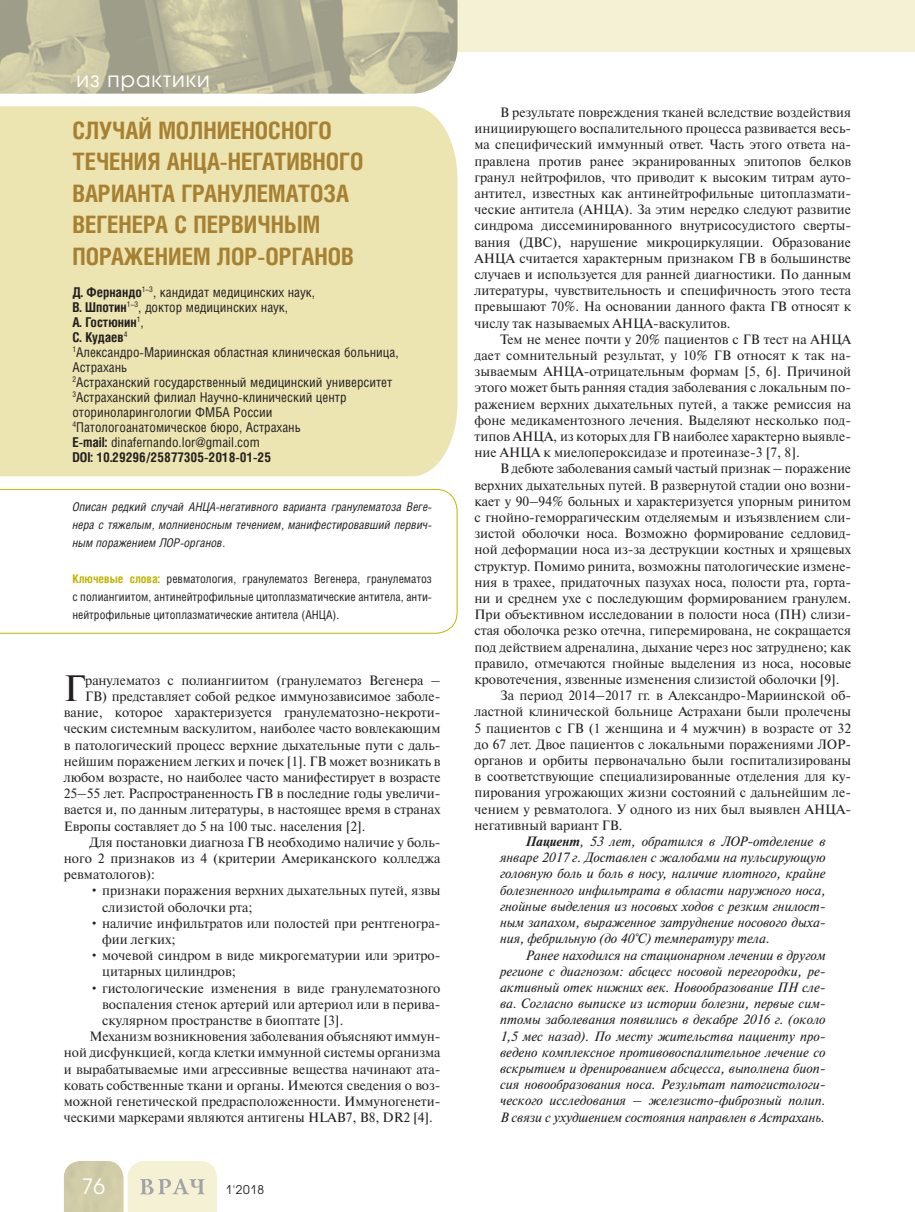
<style>
.page{position:relative;width:915px;height:1212px;background:#fff}
.page>*{position:absolute;margin:0;border:0;box-sizing:border-box;transform-origin:0 0}
.t1{font:36.6px "Newton C";color:#231f20}
.t2{font:700 24px/31.5px "Helios Cond";color:#a78131}
.t3{font:21px "Avant Garde Gothic C";letter-spacing:.05em;color:#fff}
.t4{font:13.5px/16.2px "Newton C";letter-spacing:-.005em;color:#231f20}
.t5{font:italic 13.5px "Newton C";color:#231f20}
.t6{font:13.5px/15px "Helios Cond";color:#231f20}
.t7{font:12px/18px "Helios Cond";color:#231f20;text-align:justify}
.t8{font:italic 12px/18px "Helios Cond";color:#231f20;text-align:justify}
.t9{font:12px "Avant Garde Gothic C";color:#231f20}
.s1{font-weight:700}
.s2{font-weight:700;color:#c1b400}
</style>
<div class="page">
<div style="left:0;top:0;width:914px;height:51px;background:#f5f1d5"></div>
<svg style="left:64px;top:1161px;width:153px;height:51px"></svg>
<svg style="left:0;top:0;width:412px;height:94px"></svg>
<img style="left:412px;top:0;width:45px;height:94px">
<div style="left:0;top:106px;width:457px;height:370px;background:#ece5b2"></div>
<svg style="left:0;top:489px;width:457px;height:145px"></svg>
<h3 class="t3" style="left:77px;top:70px;width:135px">из практики</h3>
<h2 class="t2" style="left:72px;top:117px;width:292px">СЛУЧАЙ МОЛНИЕНОСНОГО<br>ТЕЧЕНИЯ АНЦА-НЕГАТИВНОГО<br>ВАРИАНТА ГРАНУЛЕМАТОЗА<br>ВЕГЕНЕРА С ПЕРВИЧНЫМ<br>ПОРАЖЕНИЕМ ЛОР-ОРГАНОВ</h2>
<p class="t6" style="left:72px;top:286px;width:327px"><span class="s1">Д. Фернандо</span><sup>1–3</sup>, кандидат медицинских наук,<br><span class="s1">В. Шпотин</span><sup>1–3</sup>, доктор медицинских наук,<br><span class="s1">А. Гостюнин</span><sup>1</sup>,<br><span class="s1">С. Кудаев</span><sup>4<br>1</sup>Александро-Мариинская областная клиническая больница, Астрахань<br><sup>2</sup>Астраханский государственный медицинский университет <sup>3</sup>Астраханский филиал Научно-клинический центр оториноларингологии ФМБА России <sup>4</sup>Патологоанатомическое бюро, Астрахань<br><span class="s1">E-mail:</span> dinafernando.lor@gmail.com<br><span class="s1">DOI: 10.29296/25877305-2018-01-25</span></p>
<p class="t8" style="left:72px;top:499px;width:361px">Описан редкий случай АНЦА-негативного варианта гранулематоза Веге&shy;нера с тяжелым, молниеносным течением, манифестировавший первич&shy;ным поражением ЛОР-органов.</p>
<p class="t7" style="left:72px;top:571px;width:361px"><span class="s2">Ключевые слова:</span> ревматология, гранулематоз Вегенера, гранулематоз с полиангиитом, антинейтрофильные цитоплазматические антитела, анти&shy;нейтрофильные цитоплазматические антитела (АНЦА).</p>
<h1 class="t1" style="left:64px;top:675px;width:23px">Г</h1>
<p class="t4" style="left:85px;top:673px;width:357px">ранулематоз с полиангиитом (гранулематоз Вегенера –</p>
<p class="t4" style="left:85px;top:689px;width:356px">ГВ) представляет собой редкое иммунозависимое заболе-</p>
<p class="t4" style="left:64px;top:706px;width:378px">вание, которое характеризуется гранулематозно-некроти-</p>
<p class="t4" style="left:64px;top:722px;width:378px">ческим системным васкулитом, наиболее часто вовлекающим</p>
<p class="t4" style="left:64px;top:738px;width:378px">в патологический процесс верхние дыхательные пути с даль-</p>
<p class="t4" style="left:64px;top:754px;width:378px">нейшим поражением легких и почек [1]. ГВ может возникать в</p>
<p class="t4" style="left:64px;top:770px;width:378px">любом возрасте, но наиболее часто манифестирует в возрасте</p>
<p class="t4" style="left:64px;top:787px;width:378px">25–55 лет. Распространенность ГВ в последние годы увеличи-</p>
<p class="t4" style="left:64px;top:803px;width:378px">вается и, по данным литературы, в настоящее время в странах</p>
<p class="t4" style="left:64px;top:819px;width:303px">Европы составляет до 5 на 100 тыс. населения [2].</p>
<p class="t4" style="left:89px;top:835px;width:352px">Для постановки диагноза ГВ необходимо наличие у боль-</p>
<p class="t4" style="left:64px;top:851px;width:378px">ного 2 признаков из 4 (критерии Американского колледжа</p>
<p class="t4" style="left:64px;top:868px;width:92px">ревматологов):</p>
<p class="t4" style="left:102px;top:884px;width:340px;text-indent:-13px">• признаки поражения верхних дыхательных путей, язвы слизистой оболочки рта;</p>
<p class="t4" style="left:102px;top:916px;width:340px;text-indent:-13px">• наличие инфильтратов или полостей при рентгеногра&shy;фии легких;</p>
<p class="t4" style="left:102px;top:949px;width:340px;text-indent:-13px">• мочевой синдром в виде микрогематурии или эритро&shy;цитарных цилиндров;</p>
<p class="t4" style="left:89px;top:981px;width:352px">• гистологические изменения в виде гранулематозного</p>
<p class="t4" style="left:102px;top:997px;width:340px">воспаления стенок артерий или артериол или в перива-</p>
<p class="t4" style="left:102px;top:1013px;width:243px">скулярном пространстве в биоптате [3].</p>
<p class="t4" style="left:89px;top:1030px;width:352px">Механизм возникновения заболевания объясняют иммун-</p>
<p class="t4" style="left:64px;top:1046px;width:378px">ной дисфункцией, когда клетки иммунной системы организма</p>
<p class="t4" style="left:64px;top:1062px;width:378px">и вырабатываемые ими агрессивные вещества начинают ата-</p>
<p class="t4" style="left:64px;top:1078px;width:378px">ковать собственные ткани и органы. Имеются сведения о воз-</p>
<p class="t4" style="left:64px;top:1094px;width:378px">можной генетической предрасположенности. Иммуногенети-</p>
<p class="t4" style="left:64px;top:1111px;width:370px">ческими маркерами являются антигены HLAB7, B8, DR2 [4].</p>
<h3 class="t3" style="left:82px;top:1177px;width:25px">76</h3>
<p class="t9" style="left:225px;top:1184px;width:40px">1'2018</p>
<p class="t4" style="left:474px;top:106px;width:378px;text-align:justify;text-indent:26px">В результате повреждения тканей вследствие воздействия инициирующего воспалительного процесса развивается весь&shy;ма специфический иммунный ответ. Часть этого ответа на&shy;правлена против ранее экранированных эпитопов белков гранул нейтрофилов, что приводит к высоким титрам ауто&shy;антител, известных как антинейтрофильные цитоплазмати&shy;ческие антитела (АНЦА). За этим нередко следуют развитие синдрома диссеминированного внутрисосудистого сверты&shy;вания (ДВС), нарушение микроциркуляции. Образование АНЦА считается характерным признаком ГВ в большинстве случаев и используется для ранней диагностики. По данным литературы, чувствительность и специфичность этого теста превышают 70%. На основании данного факта ГВ относят к числу так называемых АНЦА-васкулитов.</p>
<p class="t4" style="left:474px;top:332px;width:378px;text-align:justify;text-indent:26px">Тем не менее почти у 20% пациентов с ГВ тест на АНЦА дает сомнительный результат, у 10% ГВ относят к так на&shy;зываемым АНЦА-отрицательным формам [5, 6]. Причиной этого может быть ранняя стадия заболевания с локальным по&shy;ражением верхних дыхательных путей, а также ремиссия на фоне медикаментозного лечения. Выделяют несколько под&shy;типов АНЦА, из которых для ГВ наиболее характерно выявле&shy;ние АНЦА к миелопероксидазе и протеиназе-3 [7, 8].</p>
<p class="t4" style="left:500px;top:462px;width:352px">В дебюте заболевания самый частый признак – поражение</p>
<p class="t4" style="left:474px;top:478px;width:378px">верхних дыхательных путей. В развернутой стадии оно возни-</p>
<p class="t4" style="left:474px;top:494px;width:378px">кает у 90–94% больных и характеризуется упорным ринитом</p>
<p class="t4" style="left:474px;top:511px;width:378px">с гнойно-геморрагическим отделяемым и изъязвлением сли-</p>
<p class="t4" style="left:474px;top:527px;width:378px">зистой оболочки носа. Возможно формирование седловид-</p>
<p class="t4" style="left:474px;top:543px;width:378px">ной деформации носа из-за деструкции костных и хрящевых</p>
<p class="t4" style="left:474px;top:559px;width:378px">структур. Помимо ринита, возможны патологические измене-</p>
<p class="t4" style="left:474px;top:575px;width:378px">ния в трахее, придаточных пазухах носа, полости рта, горта-</p>
<p class="t4" style="left:474px;top:592px;width:378px">ни и среднем ухе с последующим формированием гранулем.</p>
<p class="t4" style="left:474px;top:608px;width:378px">При объективном исследовании в полости носа (ПН) слизи-</p>
<p class="t4" style="left:474px;top:624px;width:378px">стая оболочка резко отечна, гиперемирована, не сокращается</p>
<p class="t4" style="left:474px;top:640px;width:378px">под действием адреналина, дыхание через нос затруднено; как</p>
<p class="t4" style="left:474px;top:656px;width:378px">правило, отмечаются гнойные выделения из носа, носовые</p>
<p class="t4" style="left:474px;top:673px;width:366px">кровотечения, язвенные изменения слизистой оболочки [9].</p>
<p class="t4" style="left:500px;top:689px;width:352px">За период 2014–2017 гг. в Александро-Мариинской об-</p>
<p class="t4" style="left:474px;top:705px;width:378px">ластной клинической больнице Астрахани были пролечены</p>
<p class="t4" style="left:474px;top:721px;width:378px">5 пациентов с ГВ (1 женщина и 4 мужчин) в возрасте от 32</p>
<p class="t4" style="left:474px;top:737px;width:378px">до 67 лет. Двое пациентов с локальными поражениями ЛОР-</p>
<p class="t4" style="left:474px;top:754px;width:378px">органов и орбиты первоначально были госпитализированы</p>
<p class="t4" style="left:474px;top:770px;width:378px">в соответствующие специализированные отделения для ку-</p>
<p class="t4" style="left:474px;top:786px;width:378px">пирования угрожающих жизни состояний с дальнейшим ле-</p>
<p class="t4" style="left:474px;top:802px;width:378px">чением у ревматолога. У одного из них был выявлен АНЦА-</p>
<p class="t4" style="left:474px;top:818px;width:149px">негативный вариант ГВ.</p>
<p class="t5" style="left:525px;top:836px;width:301px"><span class="s1">Пациент</span>, 53 лет, обратился в ЛОР-отделение в</p>
<p class="t5" style="left:500px;top:852px;width:327px">январе 2017 г. Доставлен с жалобами на пульсирующую</p>
<p class="t5" style="left:500px;top:869px;width:327px">головную боль и боль в носу, наличие плотного, крайне</p>
<p class="t5" style="left:500px;top:885px;width:327px">болезненного инфильтрата в области наружного носа,</p>
<p class="t5" style="left:500px;top:901px;width:327px">гнойные выделения из носовых ходов с резким гнилост-</p>
<p class="t5" style="left:500px;top:917px;width:327px">ным запахом, выраженное затруднение носового дыха-</p>
<p class="t5" style="left:500px;top:933px;width:271px">ния, фебрильную (до 40°С) температуру тела.</p>
<p class="t5" style="left:525px;top:950px;width:301px">Ранее находился на стационарном лечении в другом</p>
<p class="t5" style="left:500px;top:966px;width:327px">регионе с диагнозом: абсцесс носовой перегородки, ре-</p>
<p class="t5" style="left:500px;top:982px;width:327px">активный отек нижних век. Новообразование ПН сле-</p>
<p class="t5" style="left:500px;top:998px;width:327px">ва. Согласно выписке из истории болезни, первые сим-</p>
<p class="t5" style="left:500px;top:1014px;width:327px">птомы заболевания появились в декабре 2016 г. (около</p>
<p class="t5" style="left:500px;top:1031px;width:327px">1,5 мес назад). По месту жительства пациенту про-</p>
<p class="t5" style="left:500px;top:1047px;width:327px">ведено комплексное противовоспалительное лечение со</p>
<p class="t5" style="left:500px;top:1063px;width:327px">вскрытием и дренированием абсцесса, выполнена биоп-</p>
<p class="t5" style="left:500px;top:1079px;width:327px">сия новообразования носа. Результат патогистологи-</p>
<p class="t5" style="left:500px;top:1095px;width:327px">ческого исследования – железисто-фиброзный полип.</p>
<p class="t5" style="left:500px;top:1112px;width:326px">В связи с ухудшением состояния направлен в Астрахань.</p>
</div>
